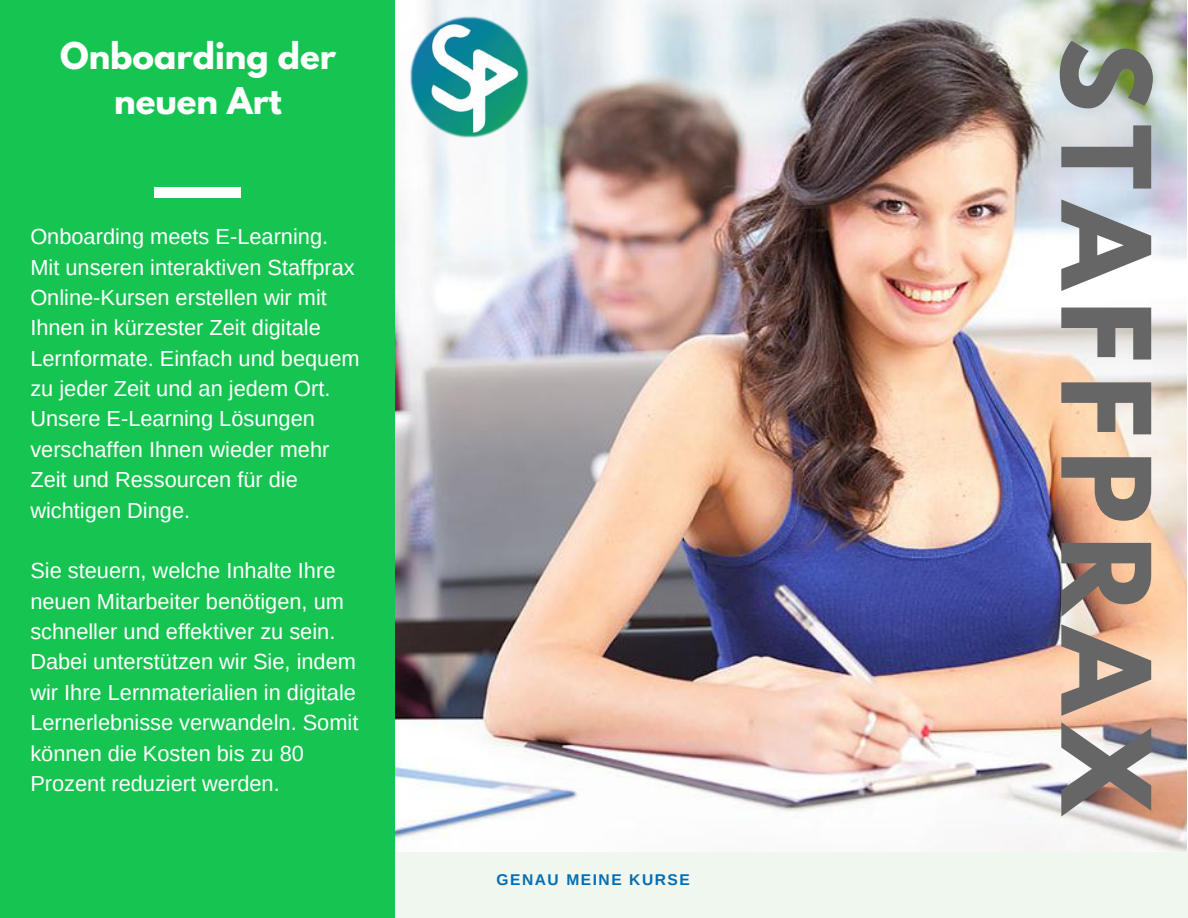
<style>
.page{position:relative;width:1188px;height:918px;background:#fff}
.page>*{position:absolute;margin:0;border:0;box-sizing:border-box;transform-origin:0 0}
.t1{font:700 108.9px "League Spartan";letter-spacing:.12em;color:#666}
.t2{font:700 32.7px/45px "League Spartan";color:#fff;text-align:center}
.t3{font:21.75px/30.3px "Arimo";color:#fff}
.t4{font:700 15.6px "Arimo";letter-spacing:.1em;color:#036db5}
</style>
<div class="page">
<img style="left:395px;top:0;width:792px;height:853px">
<div style="left:372px;top:853px;width:816px;height:65px;background:#f0f7ee"></div>
<div style="left:0;top:0;width:395px;height:918px;background:#16c452"></div>
<img style="left:408px;top:15px;width:123px;height:125px">
<div style="left:154px;top:188px;width:87px;height:10px;background:#fff"></div>
<h2 class="t2" style="left:60px;top:37px;width:277px">Onboarding der neuen Art</h2>
<p class="t3" style="left:30px;top:221px;width:331px">Onboarding meets E-Learning.<br>Mit unseren interaktiven Staffprax<br>Online-Kursen erstellen wir mit<br>Ihnen in kürzester Zeit digitale<br>Lernformate. Einfach und bequem zu jeder Zeit und an jedem Ort.<br>Unsere E-Learning Lösungen verschaffen Ihnen wieder mehr<br>Zeit und Ressourcen für die wichtigen Dinge.</p>
<p class="t3" style="left:30px;top:556px;width:330px">Sie steuern, welche Inhalte Ihre neuen Mitarbeiter benötigen, um schneller und effektiver zu sein.<br>Dabei unterstützen wir Sie, indem wir Ihre Lernmaterialien in digitale<br>Lernerlebnisse verwandeln. Somit können die Kosten bis zu 80<br>Prozent reduziert werden.</p>
<p class="t4" style="left:496px;top:871px;width:195px">GENAU MEINE KURSE</p>
<h1 class="t1" style="left:1159px;top:38px;width:783px;rotate:90deg">STAFFPRAX</h1>
</div>
